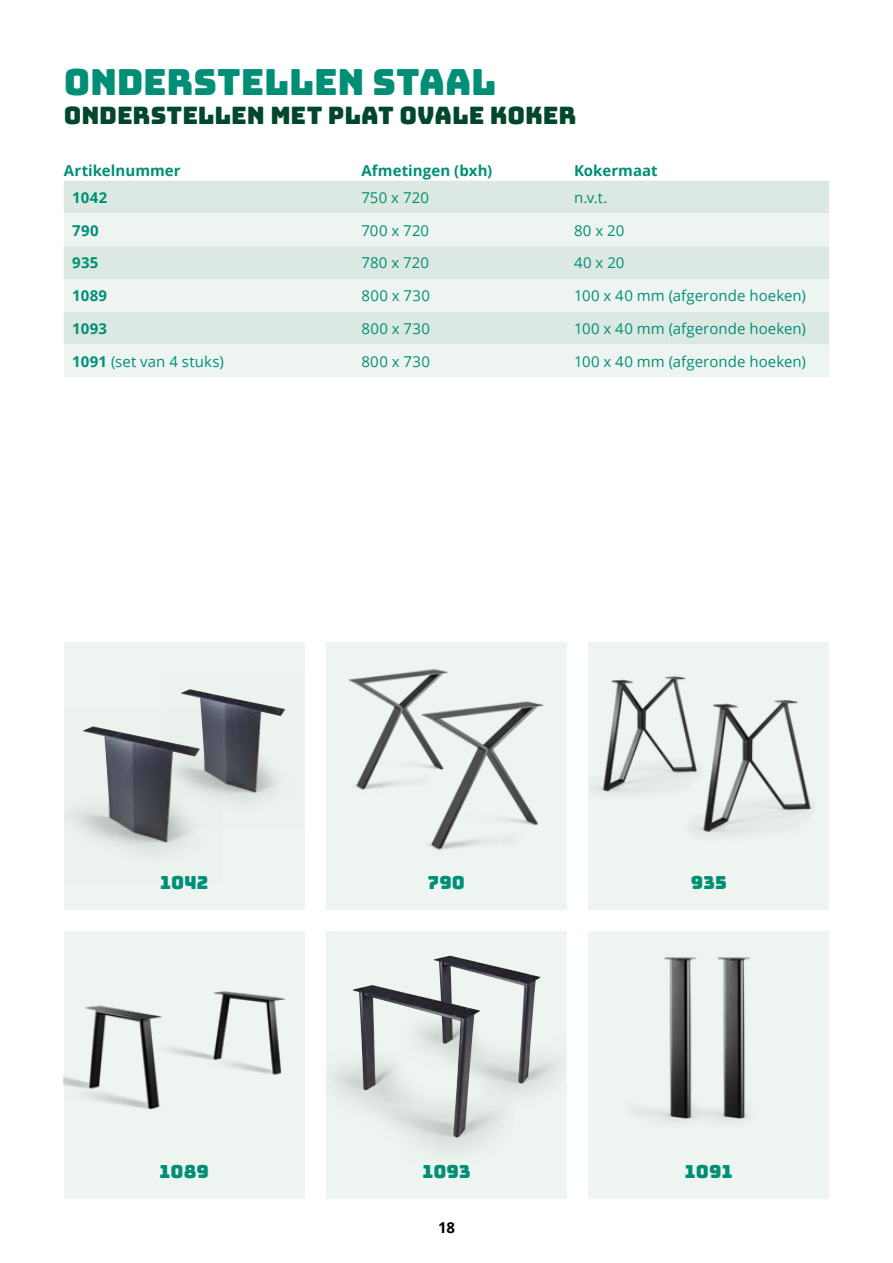
<style>
.page{position:relative;width:893px;height:1263px;background:#fff}
.page>*{position:absolute;margin:0;border:0;box-sizing:border-box;transform-origin:0 0}
.t1{font:36px "Bungee";letter-spacing:-.005em;color:#008f76}
.t2{font:24px "Bungee";color:#00472b}
.t3{font:18px "Bungee";letter-spacing:.005em;color:#008f76}
.t4{font:15px "Open Sans";letter-spacing:.01em;color:#008f76}
.t5{font:700 15px "Open Sans";letter-spacing:.005em;color:#008f76}
.t6{font:700 15px "Open Sans";color:#000}
.s1{font-weight:700}
</style>
<div class="page">
<div style="left:64px;top:642px;width:241px;height:268px;background:#eef4f0"></div>
<div style="left:326px;top:642px;width:241px;height:268px;background:#eef4f0"></div>
<img style="left:348px;top:669px;width:101px;height:121px">
<img style="left:379px;top:679px;width:165px;height:171px">
<img style="left:83px;top:726px;width:117px;height:117px">
<img style="left:181px;top:689px;width:104px;height:104px">
<div style="left:588px;top:642px;width:241px;height:268px;background:#eef4f0"></div>
<div style="left:326px;top:931px;width:241px;height:268px;background:#eef4f0"></div>
<img style="left:693px;top:700px;width:121px;height:134px">
<img style="left:594px;top:676px;width:126px;height:132px">
<div style="left:64px;top:931px;width:241px;height:268px;background:#eef4f0"></div>
<img style="left:64px;top:991px;width:222px;height:119px">
<div style="left:64px;top:181px;width:765px;height:32px;background:#dce8e2"></div>
<svg style="left:64px;top:213px;width:765px;height:164px;fill:#eef4f0"></svg>
<div style="left:588px;top:931px;width:241px;height:268px;background:#eef4f0"></div>
<img style="left:647px;top:957px;width:103px;height:165px">
<img style="left:449px;top:955px;width:110px;height:140px">
<img style="left:433px;top:956px;width:107px;height:127px">
<img style="left:333px;top:964px;width:180px;height:186px">
<img style="left:352px;top:985px;width:128px;height:152px">
<h1 class="t1" style="left:64px;top:61px;width:434px">ONDERSTELLEN STAAL</h1>
<h2 class="t2" style="left:64px;top:101px;width:514px">ONDERSTELLEN MET PLAT OVALE KOKER</h2>
<p class="t5" style="left:64px;top:160px;width:118px">Artikelnummer</p>
<p class="t5" style="left:361px;top:160px;width:132px">Afmetingen (bxh)</p>
<p class="t5" style="left:574px;top:160px;width:85px">Kokermaat</p>
<p class="t5" style="left:72px;top:187px;width:37px">1042</p>
<p class="t4" style="left:361px;top:187px;width:69px">750 x 720</p>
<p class="t4" style="left:574px;top:187px;width:35px">n.v.t.</p>
<p class="t5" style="left:72px;top:220px;width:28px">790</p>
<p class="t4" style="left:361px;top:220px;width:69px">700 x 720</p>
<p class="t4" style="left:574px;top:220px;width:52px">80 x 20</p>
<p class="t5" style="left:72px;top:252px;width:28px">935</p>
<p class="t4" style="left:361px;top:253px;width:69px">780 x 720</p>
<p class="t4" style="left:574px;top:253px;width:52px">40 x 20</p>
<p class="t5" style="left:72px;top:285px;width:36px">1089</p>
<p class="t4" style="left:361px;top:285px;width:70px">800 x 730</p>
<p class="t4" style="left:574px;top:285px;width:233px">100 x 40 mm (afgeronde hoeken)</p>
<p class="t5" style="left:72px;top:318px;width:36px">1093</p>
<p class="t4" style="left:361px;top:318px;width:70px">800 x 730</p>
<p class="t4" style="left:574px;top:318px;width:233px">100 x 40 mm (afgeronde hoeken)</p>
<p class="t4" style="left:72px;top:351px;width:153px"><span class="s1">1091</span> (set van 4 stuks)</p>
<p class="t4" style="left:361px;top:351px;width:70px">800 x 730</p>
<p class="t4" style="left:574px;top:351px;width:233px">100 x 40 mm (afgeronde hoeken)</p>
<p class="t3" style="left:160px;top:872px;width:50px">1042</p>
<p class="t3" style="left:428px;top:872px;width:39px">790</p>
<p class="t3" style="left:691px;top:872px;width:37px">935</p>
<p class="t3" style="left:160px;top:1161px;width:51px">1089</p>
<p class="t3" style="left:422px;top:1161px;width:50px">1093</p>
<p class="t3" style="left:685px;top:1161px;width:49px">1091</p>
<p class="t6" style="left:438px;top:1217px;width:18px">18</p>
</div>
